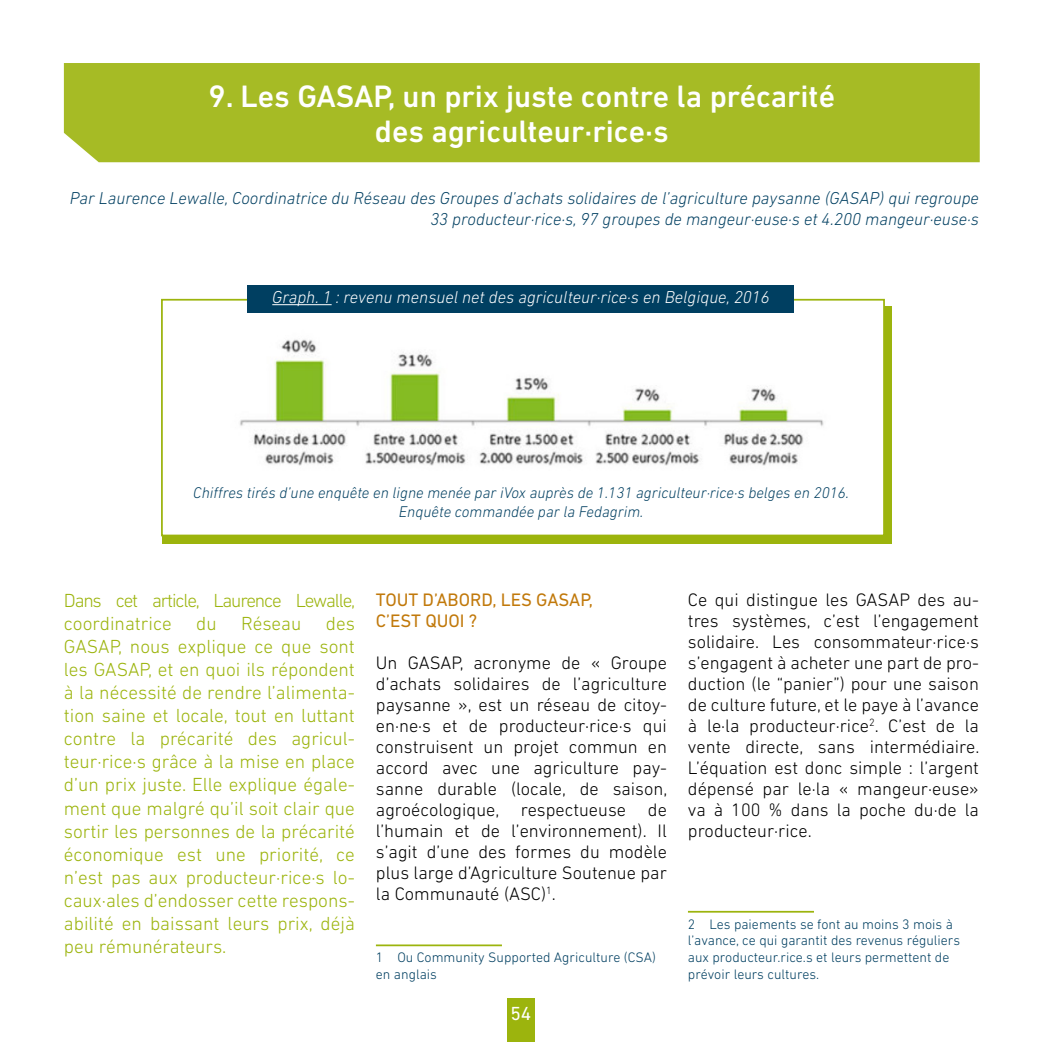
<style>
.page{position:relative;width:1042px;height:1042px;background:#fff}
.page>*{position:absolute;margin:0;border:0;box-sizing:border-box;transform-origin:0 0}
.t1{font:500 31.5px/35px "DIN Next LT Pro";color:#fff;text-align:center}
.t2{font:300 19.25px/23.1px "DIN Next LT Pro";color:#9cb40d;text-align:justify}
.t3{font:300 19.25px/23.1px "DIN Next LT Pro";letter-spacing:-.06em;color:#9cb40d}
.t4{font:19.25px "DIN Next LT Pro";color:#fff}
.t5{font:300 18.38px/21px "DIN Next LT Pro";color:#000;text-align:justify}
.t6{font:18.38px/21px "DIN Next LT Pro";color:#c1790b}
.t7{font:italic 300 17.5px/21px "DIN Next LT Pro";color:#003f61;text-align:right}
.t8{font:italic 300 17.5px "DIN Next LT Pro";color:#fff}
.t9{font:italic 300 15.75px/18.9px "DIN Next LT Pro";color:#003f61;text-align:center}
.t10{font:300 14px/16.8px "DIN Next LT Pro";color:#003f61}
</style>
<div class="page">
<div style="left:507px;top:998px;width:27px;height:44px;background:#9cb40d"></div>
<div style="left:162px;top:306px;width:730px;height:237px;background:#9cb40d"></div>
<div style="left:161px;top:299px;width:724px;height:237px;background:#fff;border:2px solid #9cb40d"></div>
<div style="left:247px;top:285px;width:546px;height:28px;background:#003f61"></div>
<hr style="left:376px;top:944px;width:126px;height:2px;background:#9cb40d">
<hr style="left:688px;top:911px;width:126px;height:1px;background:#9cb40d">
<div style="left:64px;top:63px;width:916px;height:99px;background:#a6bb25"></div>
<img style="left:240px;top:339px;width:584px;height:127px">
<hr style="left:272px;top:304px;width:60px;height:1px;background:#fff">
<h1 class="t1" style="left:209px;top:78px;width:628px">9. Les GASAP, un prix juste contre la précarité des agriculteur·rice·s</h1>
<p class="t7" style="left:70px;top:187px;width:910px">Par Laurence Lewalle, Coordinatrice du Réseau des Groupes d’achats solidaires de l’agriculture paysanne (GASAP) qui regroupe<br>33 producteur·rice·s, 97 groupes de mangeur·euse·s et 4.200 mangeur·euse·s</p>
<p class="t8" style="left:272px;top:287px;width:499px">Graph. 1 : revenu mensuel net des agriculteur·rice·s en Belgique, 2016</p>
<p class="t9" style="left:193px;top:483px;width:657px">Chiffres tirés d’une enquête en ligne menée par iVox auprès de 1.131 agriculteur·rice·s belges en 2016.<br>Enquête commandée par la Fedagrim.</p>
<p class="t3" style="left:64px;top:588px;width:293px">Dans cet article, Laurence Lewalle, coordinatrice</p>
<p class="t2" style="left:196px;top:611px;width:22px">du</p>
<p class="t2" style="left:241px;top:611px;width:62px">Réseau</p>
<p class="t2" style="left:64px;top:611px;width:292px;text-indent:262px">des GASAP, nous explique ce que sont les GASAP, et en quoi ils répondent à la nécessité de rendre l’alimenta&shy;tion saine et locale, tout en luttant contre la précarité des agricul&shy;teur·rice·s grâce à la mise en place d’un prix juste. Elle explique égale&shy;ment que malgré qu’il soit clair que sortir les personnes de la précarité économique est une priorité, ce n’est pas aux producteur·rice·s lo&shy;caux·ales d’endosser cette respons&shy;abilité en baissant leurs prix, déjà peu rémunérateurs.</p>
<p class="t6" style="left:376px;top:589px;width:218px">TOUT D’ABORD, LES GASAP,<br>C’EST QUOI ?</p>
<p class="t5" style="left:376px;top:652px;width:293px">Un GASAP, acronyme de « Groupe d’achats solidaires de l’agriculture paysanne », est un réseau de citoy&shy;en·ne·s et de producteur·rice·s qui construisent un projet commun en accord avec une agriculture pay&shy;sanne durable (locale, de saison, agroécologique, respectueuse de l’humain et de l’environnement). Il s’agit d’une des formes du modèle plus large d’Agriculture Soutenue par la Communauté (ASC)<sup>1</sup>.</p>
<p class="t10" style="left:376px;top:949px;width:281px">1 Ou Community Supported Agriculture (CSA) en anglais</p>
<p class="t4" style="left:510px;top:1002px;width:22px">54</p>
<p class="t5" style="left:688px;top:589px;width:293px">Ce qui distingue les GASAP des au&shy;tres systèmes, c’est l’engagement solidaire. Les consommateur·rice·s s’engagent à acheter une part de pro&shy;duction (le “panier”) pour une saison de culture future, et le paye à l’avance à le·la producteur·rice<sup>2</sup>. C’est de la vente directe, sans intermédiaire.<br>L’équation est donc simple : l’argent dépensé par le·la « mangeur·euse» va à 100 % dans la poche du·de la producteur·rice.</p>
<p class="t10" style="left:688px;top:915px;width:274px">2 Les paiements se font au moins 3 mois à l’avance, ce qui garantit des revenus réguliers aux producteur.rice.s et leurs permettent de prévoir leurs cultures.</p>
</div>
